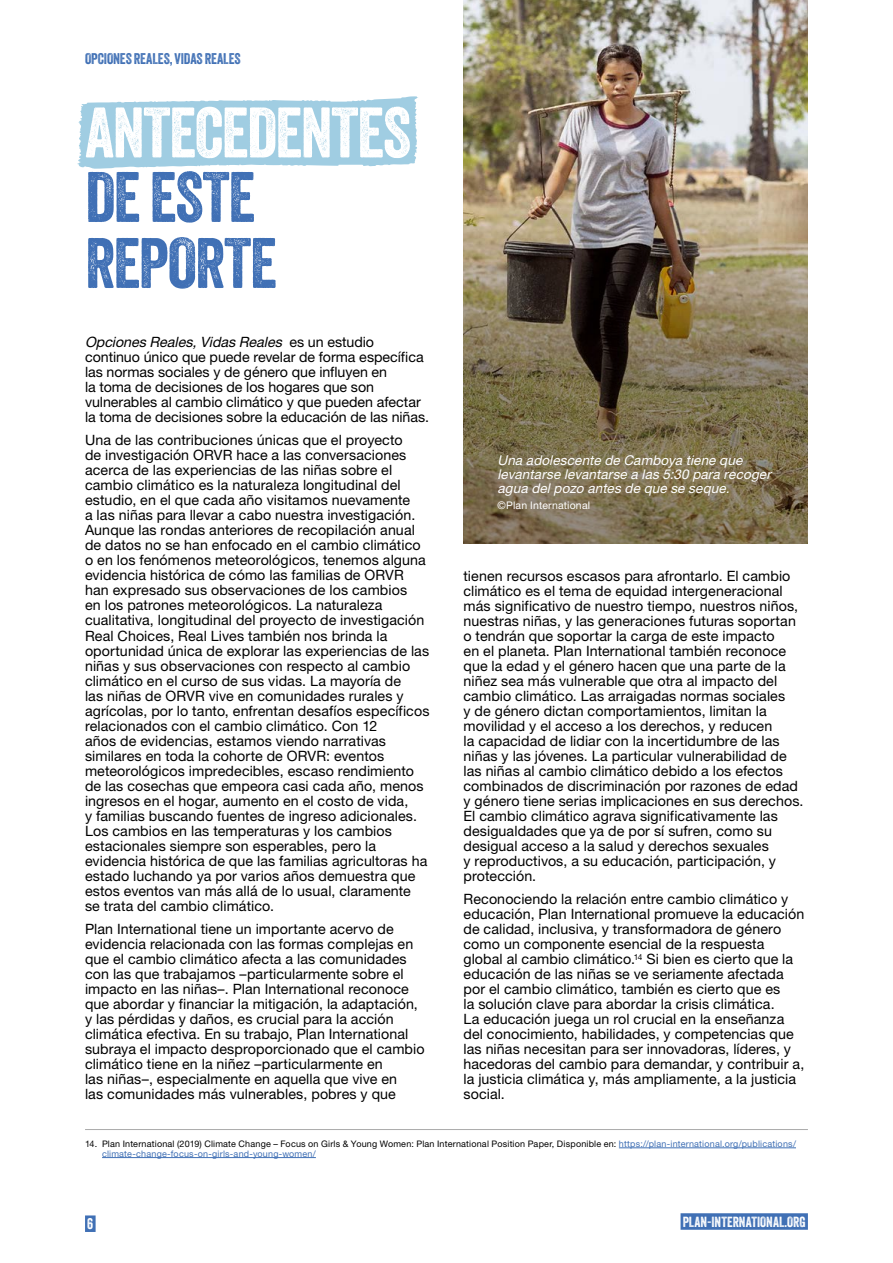
<style>
.page{position:relative;width:893px;height:1263px;background:#fff}
.page>*{position:absolute;margin:0;border:0;box-sizing:border-box;transform-origin:0 0}
.bodykop{font:69px "Veneer";letter-spacing:-.02em;color:#fff}
.bodykop-2{font:69px/66px "Veneer";letter-spacing:-.02em;color:#4070b5}
.t1{font:15px "Veneer";letter-spacing:-.005em;color:#4070b5}
.body{font:15px "Veneer";color:#fff}
.body-2{font:14.25px/15px "Helvetica Neue LT Std";letter-spacing:.005em;color:#000}
.bladsynommer{font:14.25px "Veneer";letter-spacing:.005em;color:#fff}
.PHOTO{font:italic 13.5px/14.2px "Helvetica Neue LT Std";color:#fff}
.copyright{font:10.5px "Helvetica Neue LT Std";letter-spacing:.015em;color:#fff}
.FOOTNOTE1{font:9px/9.8px "Helvetica Neue LT Std";letter-spacing:.02em;color:#000}
.s1{font-style:italic}
.s2{color:#4070b5}
</style>
<div class="page">
<div style="left:85px;top:1215px;width:11px;height:17px;background:#4070b5"></div>
<div style="left:680px;top:1213px;width:128px;height:17px;background:#4070b5"></div>
<svg style="left:77px;top:96px;width:341px;height:73px;background:#abd3e5"></svg>
<hr style="left:85px;top:1129px;width:723px;height:1px;background:#aaa">
<hr style="left:619px;top:1147px;width:177px;height:1px;background:#4070b5">
<hr style="left:102px;top:1157px;width:214px;height:1px;background:#4070b5">
<img style="left:463px;top:0;width:345px;height:122px">
<img style="left:463px;top:122px;width:345px;height:421px">
<p class="t1" style="left:85px;top:49px;width:157px">OPCIONES REALES, VIDAS REALES</p>
<p class="bodykop" style="left:85px;top:91px;width:392px">ANTECEDENTES DE</p>
<p class="bodykop-2" style="left:85px;top:164px;width:193px">DE ESTE<br>REPORTE</p>
<p class="body-2" style="left:85px;top:334px;width:346px"><span class="s1">Opciones Reales,Vidas Reales</span> e s u n e s t u d i o continuo único que puede revelar de forma específica las normas sociales y de género que influyen en<br>la toma de decisiones de los hogares que son vulnerables al cambio climático y que pueden afectar la toma de decisiones sobre la educación de las niñas.</p>
<p class="body-2" style="left:85px;top:433px;width:346px">Una de las contribuciones únicas que el proyecto<br>de investigación ORVR hace a las conversaciones acerca de las experiencias de las niñas sobre el cambio climático es la naturaleza longitudinal del estudio, en el que cada año visitamos nuevamente<br>a las niñas para llevar a cabo nuestra investigación.<br>Aunque las rondas anteriores de recopilación anual de datos no se han enfocado en el cambio climático o en los fenómenos meteorológicos, tenemos alguna evidencia histórica de cómo las familias de ORVR han expresado sus observaciones de los cambios<br>en los patrones meteorológicos. La naturaleza cualitativa, longitudinal del proyecto de investigación Real Choices, Real Lives también nos brinda la oportunidad única de explorar las experiencias de las niñas y sus observaciones con respecto al cambio climático en el curso de sus vidas. La mayoría de<br>las niñas de ORVR vive en comunidades rurales y agrícolas, por lo tanto, enfrentan desafíos específicos relacionados con el cambio climático. Con 12<br>años de evidencias, estamos viendo narrativas similares en toda la cohorte de ORVR: eventos meteorológicos impredecibles, escaso rendimiento de las cosechas que empeora casi cada año, menos ingresos en el hogar, aumento en el costo de vida,<br>y familias buscando fuentes de ingreso adicionales.<br>Los cambios en las temperaturas y los cambios estacionales siempre son esperables, pero la evidencia histórica de que las familias agricultoras ha estado luchando ya por varios años demuestra que estos eventos van más allá de lo usual, claramente<br>se trata del cambio climático.</p>
<p class="body-2" style="left:85px;top:921px;width:341px">Plan International tiene un importante acervo de evidencia relacionada con las formas complejas en que el cambio climático afecta a las comunidades con las que trabajamos –particularmente sobre el impacto en las niñas–. Plan International reconoce que abordar y financiar la mitigación, la adaptación, y las pérdidas y daños, es crucial para la acción climática efectiva. En su trabajo, Plan International subraya el impacto desproporcionado que el cambio climático tiene en la niñez –particularmente en<br>las niñas–, especialmente en aquella que vive en<br>las comunidades más vulnerables, pobres y que</p>
<p class="FOOTNOTE1" style="left:102px;top:1139px;width:695px;text-indent:-17px">14. Plan International (2019) Climate Change – Focus on Girls &amp; Young Women: Plan International Position Paper, Disponible en: <span class="s2">https://plan-international.org/publications/ climate-change-focus-on-girls-and-young-women/</span></p>
<p class="PHOTO" style="left:497px;top:452px;width:278px">Una adolescente de Camboya tiene que levantarse levantarse a las 5:30 para recoger agua delpozo antes de que se seque.</p>
<p class="copyright" style="left:497px;top:499px;width:94px">©Plan International</p>
<p class="body-2" style="left:463px;top:568px;width:341px">tienen recursos escasos para afrontarlo. El cambio climático es el tema de equidad intergeneracional más significativo de nuestro tiempo, nuestros niños, nuestras niñas, y las generaciones futuras soportan o tendrán que soportar la carga de este impacto<br>en el planeta. Plan International también reconoce que la edad y el género hacen que una parte de la niñez sea más vulnerable que otra al impacto del cambio climático. Las arraigadas normas sociales<br>y de género dictan comportamientos, limitan la movilidad y el acceso a los derechos, y reducen<br>la capacidad de lidiar con la incertidumbre de las niñas y las jóvenes. La particular vulnerabilidad de las niñas al cambio climático debido a los efectos combinados de discriminación por razones de edad y género tiene serias implicaciones en sus derechos.<br>El cambio climático agrava significativamente las desigualdades que ya de por sí sufren, como su desigual acceso a la salud y derechos sexuales<br>y reproductivos, a su educación, participación, y protección.</p>
<p class="body-2" style="left:463px;top:891px;width:342px">Reconociendo la relación entre cambio climático y educación, Plan International promueve la educación de calidad, inclusiva, y transformadora de género como un componente esencial de la respuesta global al cambio climático.<sup>14</sup> Si bien es cierto que la educación de las niñas se ve seriamente afectada por el cambio climático, también es cierto que es<br>la solución clave para abordar la crisis climática.<br>La educación juega un rol crucial en la enseñanza del conocimiento, habilidades, y competencias que las niñas necesitan para ser innovadoras, líderes, y hacedoras del cambio para demandar, y contribuir a, la justicia climática y, más ampliamente, a la justicia social.</p>
<p class="body" style="left:87px;top:1214px;width:8px">6</p>
<p class="bladsynommer" style="left:683px;top:1213px;width:125px">PLAN-INTERNATIONAL.ORG</p>
</div>
